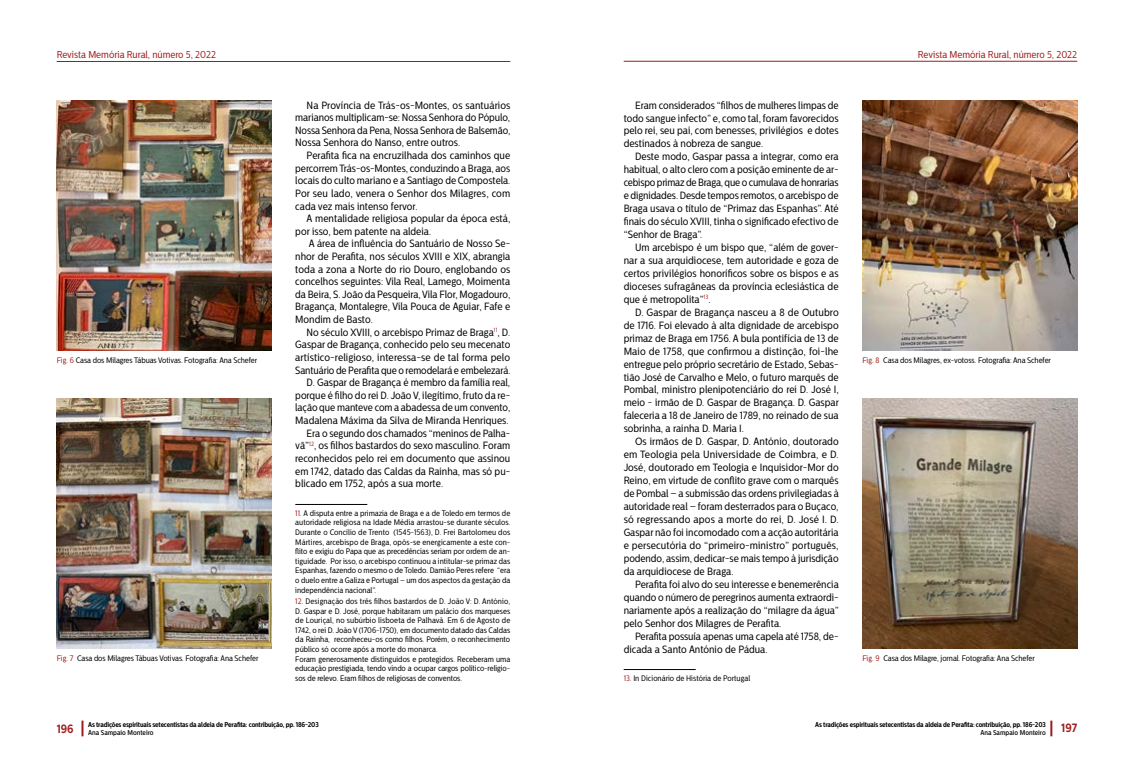
<style>
.page{position:relative;width:1134px;height:766px;background:#fff}
.page>*{position:absolute;margin:0;border:0;box-sizing:border-box;transform-origin:0 0}
.t1{font:700 12px "Centrale Sans Cnd";color:#9e1d1c}
.t2{font:10.5px/12.9px "Centrale Sans Cnd";color:#000;text-align:justify}
.t3{font:10px "Centrale Sans Cnd";color:#9e1d1c}
.t4{font:8px/9.6px "Centrale Sans Cnd";letter-spacing:-.005em;color:#000;text-align:justify}
.t5{font:700 7px "Centrale Sans Cnd";letter-spacing:-.025em;color:#000}
.t6{font:500 7px "Centrale Sans Cnd";color:#000}
.s1{color:#9e1d1c}
</style>
<div class="page">
<hr style="left:57px;top:61px;width:453px;height:1px;background:#9e1d1c">
<hr style="left:624px;top:61px;width:453px;height:1px;background:#9e1d1c">
<svg style="left:1050px;top:720px;width:2px;height:16px"></svg>
<svg style="left:81px;top:720px;width:2px;height:16px"></svg>
<hr style="left:295px;top:504px;width:72px;height:1px;background:#000">
<img style="left:57px;top:100px;width:214px;height:250px">
<img style="left:57px;top:398px;width:215px;height:250px">
<hr style="left:624px;top:669px;width:72px;height:1px;background:#000">
<img style="left:862px;top:100px;width:215px;height:250px">
<img style="left:862px;top:398px;width:215px;height:250px">
<p class="t3" style="left:57px;top:49px;width:161px">Revista Memória Rural, número 5, 2022</p>
<p class="t3" style="left:918px;top:49px;width:161px">Revista Memória Rural, número 5, 2022</p>
<p class="t4" style="left:57px;top:355px;width:202px"><span class="s1">Fig. 6</span> Casa dos Milagres Tábuas Votivas. Fotografia: Ana Schefer</p>
<p class="t4" style="left:57px;top:653px;width:203px"><span class="s1">Fig. 7</span> Casa dos Milagres Tábuas Votivas. Fotografia: Ana Schefer</p>
<p class="t2" style="left:295px;top:99px;width:217px;line-height:12.6px;text-indent:11px">Na Província de Trás-os-Montes, os santuários marianos multiplicam-se: Nossa Senhora do Pópulo, Nossa Senhora da Pena, Nossa Senhora de Balsemão, Nossa Senhora do Nanso, entre outros.</p>
<p class="t2" style="left:295px;top:149px;width:217px;line-height:12.6px;text-indent:11px">Perafita fica na encruzilhada dos caminhos que percorrem Trás-os-Montes, conduzindo a Braga, aos locais do culto mariano e a Santiago de Compostela.<br>Por seu lado, venera o Senhor dos Milagres, com cada vez mais intenso fervor.</p>
<p class="t2" style="left:295px;top:212px;width:217px;line-height:12.6px;text-indent:11px">A mentalidade religiosa popular da época está, por isso, bem patente na aldeia.</p>
<p class="t2" style="left:295px;top:237px;width:217px;line-height:12.6px;text-indent:14px">A área de influência do Santuário de Nosso Se&shy;nhor de Perafita, nos séculos XVIII e XIX, abrangia toda a zona a Norte do rio Douro, englobando os concelhos seguintes: Vila Real, Lamego, Moimenta da Beira, S. João da Pesqueira, Vila Flor, Mogadouro, Bragança, Montalegre, Vila Pouca de Aguiar, Fafe e Mondim de Basto.</p>
<p class="t2" style="left:307px;top:325px;width:205px">No século XVIII, o arcebispo Primaz de Braga<sup>11</sup>, D.</p>
<p class="t2" style="left:295px;top:338px;width:216px">Gaspar de Bragança, conhecido pelo seu mecenato</p>
<p class="t2" style="left:295px;top:351px;width:216px">artístico-religioso, interessa-se de tal forma pelo</p>
<p class="t2" style="left:295px;top:363px;width:217px">Santuário de Perafita que o remodelará e embelezará.</p>
<p class="t2" style="left:307px;top:376px;width:205px">D. Gaspar de Bragança é membro da família real,</p>
<p class="t2" style="left:295px;top:388px;width:216px">porque é filho do rei D. João V, ilegítimo, fruto da re-</p>
<p class="t2" style="left:295px;top:401px;width:217px">lação que manteve com a abadessa de um convento,</p>
<p class="t2" style="left:295px;top:414px;width:215px">Madalena Máxima da Silva de Miranda Henriques.</p>
<p class="t2" style="left:307px;top:426px;width:205px">Era o segundo dos chamados “meninos de Palha-</p>
<p class="t2" style="left:295px;top:439px;width:216px">vã”<sup>12</sup>, os filhos bastardos do sexo masculino. Foram</p>
<p class="t2" style="left:295px;top:452px;width:216px">reconhecidos pelo rei em documento que assinou</p>
<p class="t2" style="left:295px;top:464px;width:216px">em 1742, datado das Caldas da Rainha, mas só pu-</p>
<p class="t2" style="left:295px;top:477px;width:149px">blicado em 1752, após a sua morte.</p>
<p class="t4" style="left:295px;top:508px;width:216px"><span class="s1">11.</span> A disputa entre a primazia de Braga e a de Toledo em termos de autoridade religiosa na Idade Média arrastou-se durante séculos.<br>Durante o Concílio de Trento (1545-1563), D. Frei Bartolomeu dos Mártires, arcebispo de Braga, opôs-se energicamente a este con&shy;flito e exigiu do Papa que as precedências seriam por ordem de an&shy;tiguidade. Por isso, o arcebispo continuou a intitular-se primaz das Espanhas, fazendo o mesmo o de Toledo. Damião Peres refere “era o duelo entre a Galiza e Portugal – um dos aspectos da gestação da independência nacional”.</p>
<p class="t4" style="left:295px;top:596px;width:216px;text-align:left"><span class="s1">12.</span> Designação dos três filhos bastardos de D. João V: D. António, D. Gaspar e D. José, porque habitaram um palácio dos marqueses de Louriçal, no subúrbio lisboeta de Palhavã. Em 6 de Agosto de 1742, o rei D. João V (1706-1750), em documento datado das Caldas da Rainha, reconheceu-os como filhos. Porém, o reconhecimento público só ocorre após a morte do monarca.<br>Foram generosamente distinguidos e protegidos. Receberam uma educação prestigiada, tendo vindo a ocupar cargos político-religio&shy;sos de relevo. Eram filhos de religiosas de conventos.</p>
<p class="t2" style="left:624px;top:98px;width:217px;text-indent:11px">Eram considerados “filhos de mulheres limpas de todo sangue infecto” e, como tal, foram favorecidos pelo rei, seu pai, com benesses, privilégios e dotes destinados à nobreza de sangue.</p>
<p class="t2" style="left:624px;top:150px;width:216px;text-indent:11px">Deste modo, Gaspar passa a integrar, como era habitual, o alto clero com a posição eminente de ar&shy;cebispo primaz de Braga, que o cumulava de honrarias e dignidades. Desde tempos remotos, o arcebispo de Braga usava o título de “Primaz das Espanhas”. Até finais do século XVIII, tinha o significado efectivo de “Senhor de Braga”.</p>
<p class="t2" style="left:624px;top:241px;width:217px;text-indent:11px">Um arcebispo é um bispo que, “além de gover&shy;nar a sua arquidiocese, tem autoridade e goza de certos privilégios honoríficos sobre os bispos e as dioceses sufragâneas da província eclesiástica de que é metropolita”<sup>13</sup>.</p>
<p class="t2" style="left:624px;top:306px;width:217px;text-indent:11px">D. Gaspar de Bragança nasceu a 8 de Outubro de 1716. Foi elevado à alta dignidade de arcebispo primaz de Braga em 1756. A bula pontifícia de 13 de Maio de 1758, que confirmou a distinção, foi-lhe entregue pelo próprio secretário de Estado, Sebas&shy;tião José de Carvalho e Melo, o futuro marquês de Pombal, ministro plenipotenciário do rei D. José I, meio - irmão de D. Gaspar de Bragança. D. Gaspar faleceria a 18 de Janeiro de 1789, no reinado de sua sobrinha, a rainha D. Maria I.</p>
<p class="t2" style="left:624px;top:435px;width:217px;text-indent:11px">Os irmãos de D. Gaspar, D. António, doutorado em Teologia pela Universidade de Coimbra, e D.<br>José, doutorado em Teologia e Inquisidor-Mor do Reino, em virtude de conflito grave com o marquês de Pombal – a submissão das ordens privilegiadas à autoridade real – foram desterrados para o Buçaco, só regressando apos a morte do rei, D. José I. D.<br>Gaspar não foi incomodado com a acção autoritária e persecutória do “primeiro-ministro” português, podendo, assim, dedicar-se mais tempo à jurisdição da arquidiocese de Braga.</p>
<p class="t2" style="left:624px;top:577px;width:217px;text-indent:11px">Perafita foi alvo do seu interesse e benemerência quando o número de peregrinos aumenta extraordi&shy;nariamente após a realização do “milagre da água” pelo Senhor dos Milagres de Perafita.</p>
<p class="t2" style="left:624px;top:629px;width:216px;text-indent:11px">Perafita possuía apenas uma capela até 1758, de&shy;dicada a Santo António de Pádua.</p>
<p class="t4" style="left:624px;top:673px;width:128px"><span class="s1">13.</span> In Dicionário de História de Portugal</p>
<p class="t4" style="left:862px;top:355px;width:190px"><span class="s1">Fig. 8</span> Casa dos Milagres, ex-votoss. Fotografia: Ana Schefer</p>
<p class="t4" style="left:862px;top:653px;width:174px"><span class="s1">Fig. 9</span> Casa dos Milagre, jornal. Fotografia: Ana Schefer</p>
<p class="t1" style="left:57px;top:721px;width:19px">196</p>
<p class="t5" style="left:88px;top:720px;width:232px">As tradições espirituais setecentistas da aldeia de Perafita: contribuição, pp. 186-203</p>
<p class="t6" style="left:88px;top:728px;width:67px">Ana Sampaio Monteiro</p>
<p class="t5" style="left:815px;top:720px;width:232px">As tradições espirituais setecentistas da aldeia de Perafita: contribuição, pp. 186-203</p>
<p class="t6" style="left:980px;top:728px;width:67px">Ana Sampaio Monteiro</p>
<p class="t1" style="left:1061px;top:720px;width:18px">197</p>
</div>
